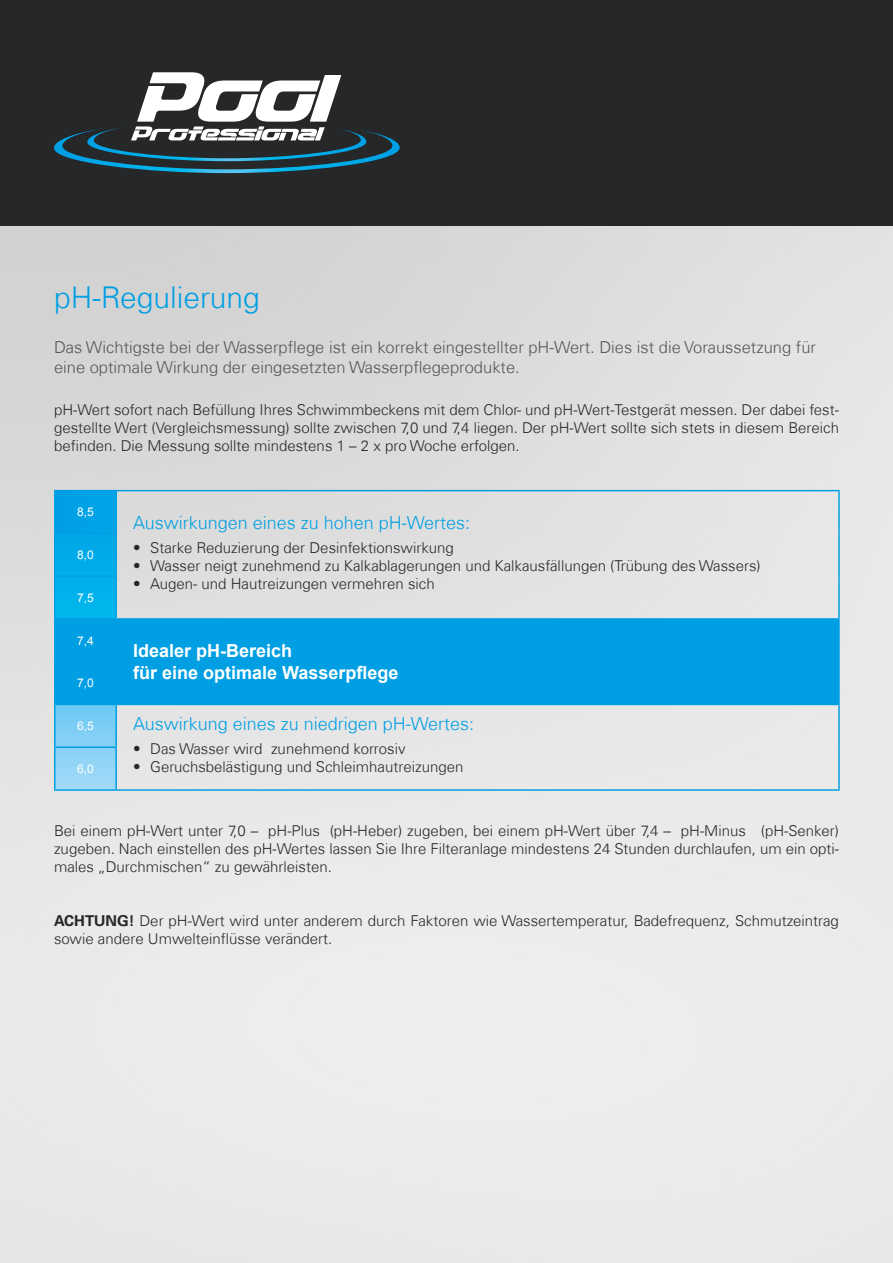
<style>
.page{position:relative;width:893px;height:1263px;background:#fff}
.page>*{position:absolute;margin:0;border:0;box-sizing:border-box;transform-origin:0 0}
.t1{font:300 30px "Univers Com 45";color:#009fe3}
.t2{font:300 18px "Univers Com 45";color:#009fe3}
.t3{font:700 18px/21.6px "Arial";color:#fff}
.t4{font:300 16.5px/19.8px "Univers Com 45";color:#575557}
.t5{font:300 15px/18px "Univers Com 45";color:#252729;text-align:justify}
.t6{font:12px "Arial";color:#fff}
.s1{font-family:"Univers Com 65";font-weight:700}
</style>
<div class="page">
<img style="left:0;top:225px;width:893px;height:1038px">
<div style="left:0;top:0;width:893px;height:225px;background:#252729"></div>
<svg style="left:54px;top:72px;width:346px;height:101px"></svg>
<div style="left:55px;top:491px;width:61px;height:42px;background:#00a2e5"></div>
<svg style="left:55px;top:534px;width:60px;height:255px;background:#2bb4eb"></svg>
<div style="left:116px;top:619px;width:723px;height:85px;background:#009fe3"></div>
<hr style="left:54px;top:491px;width:1px;height:42px;background:#009fe3">
<hr style="left:54px;top:490px;width:62px;height:1px;background:#009fe3">
<hr style="left:115px;top:491px;width:2px;height:42px;background:#009fe3">
<hr style="left:116px;top:490px;width:724px;height:1px;background:#009fe3">
<hr style="left:838px;top:491px;width:2px;height:42px;background:#009fe3">
<hr style="left:838px;top:533px;width:2px;height:43px;background:#009fe3">
<hr style="left:838px;top:576px;width:2px;height:42px;background:#009fe3">
<hr style="left:54px;top:534px;width:1px;height:41px;background:#009fe3">
<hr style="left:54px;top:533px;width:63px;height:1px;background:#009fe3">
<hr style="left:115px;top:534px;width:2px;height:41px;background:#009fe3">
<hr style="left:54px;top:577px;width:1px;height:41px;background:#009fe3">
<hr style="left:54px;top:575px;width:63px;height:2px;background:#009fe3">
<hr style="left:115px;top:577px;width:2px;height:41px;background:#009fe3">
<hr style="left:54px;top:620px;width:1px;height:41px;background:#009fe3">
<hr style="left:54px;top:618px;width:62px;height:2px;background:#009fe3">
<hr style="left:115px;top:620px;width:2px;height:41px;background:#009fe3">
<hr style="left:116px;top:618px;width:724px;height:2px;background:#009fe3">
<hr style="left:838px;top:620px;width:2px;height:42px;background:#009fe3">
<hr style="left:838px;top:662px;width:2px;height:42px;background:#009fe3">
<hr style="left:54px;top:662px;width:1px;height:42px;background:#009fe3">
<hr style="left:54px;top:661px;width:63px;height:1px;background:#009fe3">
<hr style="left:115px;top:662px;width:2px;height:42px;background:#009fe3">
<hr style="left:54px;top:705px;width:1px;height:41px;background:#009fe3">
<hr style="left:54px;top:704px;width:62px;height:1px;background:#009fe3">
<hr style="left:115px;top:705px;width:2px;height:41px;background:#009fe3">
<hr style="left:116px;top:704px;width:724px;height:1px;background:#009fe3">
<hr style="left:838px;top:705px;width:2px;height:42px;background:#009fe3">
<hr style="left:838px;top:747px;width:2px;height:42px;background:#009fe3">
<hr style="left:54px;top:748px;width:1px;height:41px;background:#009fe3">
<hr style="left:54px;top:746px;width:63px;height:2px;background:#009fe3">
<hr style="left:54px;top:789px;width:62px;height:2px;background:#009fe3">
<hr style="left:115px;top:748px;width:2px;height:41px;background:#009fe3">
<hr style="left:116px;top:789px;width:724px;height:2px;background:#009fe3">
<h1 class="t1" style="left:54px;top:279px;width:207px">pH-Regulierung</h1>
<p class="t4" style="left:54px;top:337px;width:763px">Das Wichtigste bei der Wasserpflege ist ein korrekt eingestellter pH-Wert. Dies ist die Voraussetzung für eine optimale Wirkung der eingesetzten Wasserpflegeprodukte.</p>
<p class="t5" style="left:54px;top:401px;width:786px">pH-Wert sofort nach Befüllung Ihres Schwimmbeckens mit dem Chlor- und pH-Wert-Testgerät messen. Der dabei fest&shy;gestellte Wert (Vergleichsmessung) sollte zwischen 7,0 und 7,4 liegen. Der pH-Wert sollte sich stets in diesem Bereich befinden. Die Messung sollte mindestens 1 – 2 x pro Woche erfolgen.</p>
<p class="t6" style="left:77px;top:504px;width:18px">8,5</p>
<p class="t2" style="left:133px;top:512px;width:338px">Auswirkungen eines zu hohen pH-Wertes:</p>
<p class="t5" style="left:133px;top:539px;width:322px">• Starke Reduzierung der Desinfektionswirkung</p>
<p class="t5" style="left:133px;top:557px;width:629px">• Wasser neigt zunehmend zu Kalkablagerungen und Kalkausfällungen (Trübung des Wassers)</p>
<p class="t5" style="left:133px;top:575px;width:303px">• Augen- und Hautreizungen vermehren sich</p>
<p class="t6" style="left:77px;top:547px;width:18px">8,0</p>
<p class="t6" style="left:77px;top:590px;width:18px">7,5</p>
<p class="t6" style="left:77px;top:633px;width:18px">7,4</p>
<p class="t3" style="left:133px;top:641px;width:267px">Idealer pH-Bereich<br>für eine optimale Wasserpflege</p>
<p class="t6" style="left:77px;top:675px;width:18px">7,0</p>
<p class="t6" style="left:77px;top:718px;width:18px">6,5</p>
<p class="t2" style="left:133px;top:712px;width:342px">Auswirkung eines zu niedrigen pH-Wertes:</p>
<p class="t5" style="left:133px;top:739px;width:274px">• Das Wasser wird zunehmend korrosiv</p>
<p class="t6" style="left:77px;top:761px;width:18px">6,0</p>
<p class="t5" style="left:133px;top:757px;width:332px">• Geruchsbelästigung und Schleimhautreizungen</p>
<p class="t5" style="left:54px;top:821px;width:786px">Bei einem pH-Wert unter 7,0 – pH-Plus (pH-Heber) zugeben, bei einem pH-Wert über 7,4 – pH-Minus (pH-Senker) zugeben. Nach einstellen des pH-Wertes lassen Sie Ihre Filteranlage mindestens 24 Stunden durchlaufen, um ein opti&shy;males „Durchmischen“ zu gewährleisten.</p>
<p class="t5" style="left:54px;top:911px;width:786px"><span class="s1">ACHTUNG!</span> Der pH-Wert wird unter anderem durch Faktoren wie Wassertemperatur, Badefrequenz, Schmutzeintrag sowie andere Umwelteinflüsse verändert.</p>
</div>
